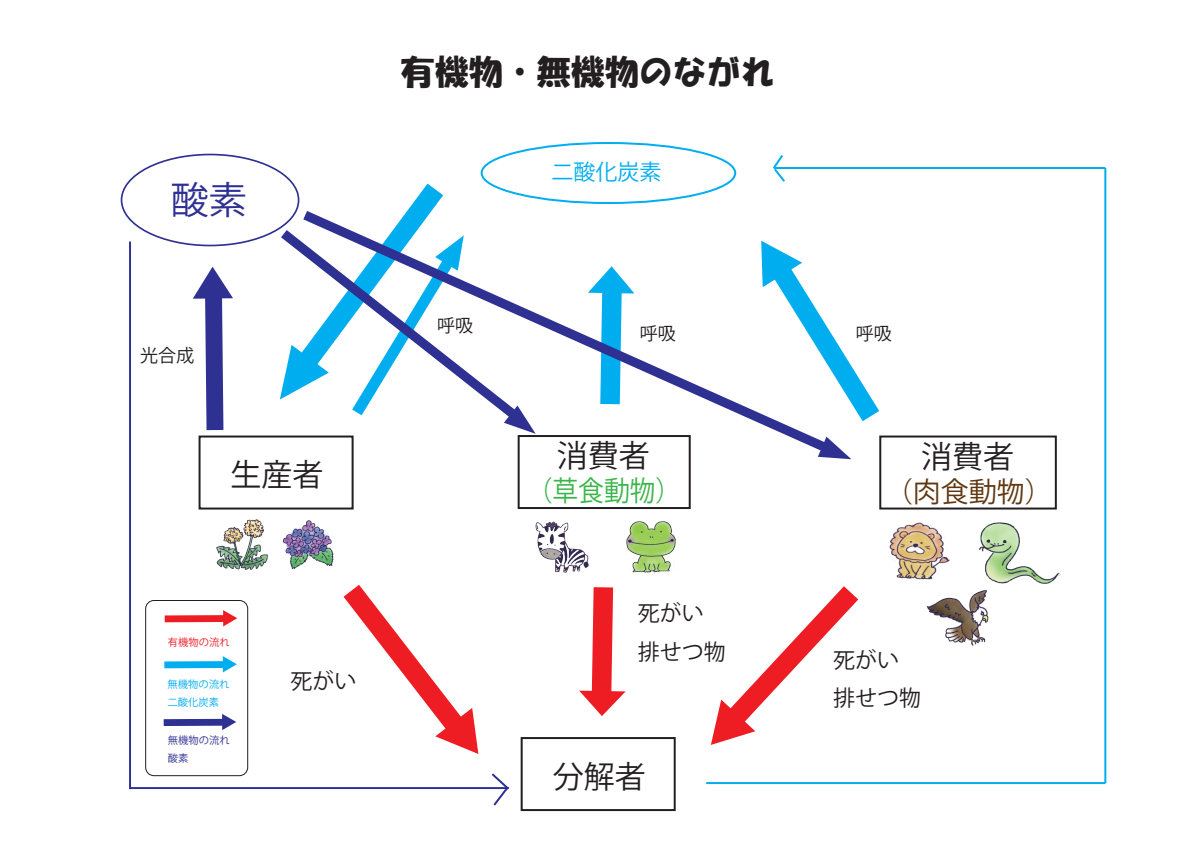
<style>
.page{position:relative;width:1191px;height:842px;background:#fff}
.page>*{position:absolute;margin:0;border:0;box-sizing:border-box;transform-origin:0 0}
.t1{font:38px "Koz Go Pro";color:#2e3092}
.t2{font:34px "HGS Soei Kakupoptai";color:#231f20}
.t3{font:31px "Koz Go Pro";color:#231f20}
.t4{font:28px "Koz Go Pro";color:#3ab54a;scale:.92 1}
.t5{font:28px "Koz Go Pro";color:#603711}
.t6{font:22px/38.5px "Koz Go Pro";color:#231f20}
.t7{font:22px "Koz Go Pro";color:#00aeef}
.t8{font:18px "Koz Go Pro";color:#231f20}
.t9{font:10.3px/18px "Koz Go Pro";color:#00aeef}
.t10{font:10.3px/18px "Koz Go Pro";color:#2e3092}
.t11{font:10.3px "Koz Go Pro";color:#ee1d23}
</style>
<div class="page">
<div style="left:879px;top:435px;width:177px;height:74px;background:#fff;border:2px solid #231f20"></div>
<div style="left:198px;top:435px;width:155px;height:74px;background:#fff;border:2px solid #231f20"></div>
<div style="left:520px;top:737px;width:155px;height:74px;background:#fff;border:2px solid #231f20"></div>
<div style="left:517px;top:435px;width:173px;height:74px;background:#fff;border:2px solid #231f20"></div>
<img style="left:282px;top:520px;width:52px;height:50px">
<img style="left:216px;top:519px;width:52px;height:51px">
<img style="left:927px;top:597px;width:62px;height:49px">
<img style="left:626px;top:521px;width:50px;height:53px">
<img style="left:889px;top:522px;width:61px;height:58px">
<img style="left:967px;top:522px;width:93px;height:76px">
<img style="left:535px;top:521px;width:54px;height:52px">
<svg style="left:343px;top:585px;width:135px;height:169px"></svg>
<svg style="left:827px;top:327px;width:52px;height:94px"></svg>
<svg style="left:280px;top:184px;width:164px;height:216px"></svg>
<svg style="left:193px;top:267px;width:40px;height:163px"></svg>
<svg style="left:281px;top:230px;width:22px;height:170px"></svg>
<svg style="left:818px;top:437px;width:33px;height:22px"></svg>
<svg style="left:579px;top:587px;width:46px;height:129px"></svg>
<svg style="left:711px;top:586px;width:147px;height:159px"></svg>
<hr style="left:706px;top:782px;width:399px;height:2px;background:#00aeef">
<hr style="left:130px;top:787px;width:379px;height:2px;background:#2e3092">
<hr style="left:1104px;top:168px;width:2px;height:615px;background:#00aeef">
<hr style="left:129px;top:241px;width:2px;height:548px;background:#2e3092">
<hr style="left:773px;top:167px;width:332px;height:2px;background:#00aeef">
<div style="left:480px;top:142px;width:256px;height:62px;border:2px solid #00aeef;border-radius:50%"></div>
<div style="left:121px;top:154px;width:178px;height:92px;border:2px solid #2e3092;border-radius:50%"></div>
<svg style="left:773px;top:155px;width:12px;height:27px"></svg>
<svg style="left:303px;top:211px;width:524px;height:241px"></svg>
<svg style="left:489px;top:773px;width:20px;height:33px"></svg>
<svg style="left:165px;top:610px;width:72px;height:16px"></svg>
<svg style="left:164px;top:656px;width:73px;height:16px"></svg>
<svg style="left:164px;top:714px;width:72px;height:16px"></svg>
<div style="left:145px;top:600px;width:103px;height:176px;border:1px solid #231f20;border-radius:8px"></div>
<h1 class="t1" style="left:171px;top:176px;width:77px">酸素</h1>
<p class="t8" style="left:140px;top:344px;width:55px">光合成</p>
<h3 class="t3" style="left:230px;top:455px;width:94px">生産者</h3>
<p class="t11" style="left:168px;top:635px;width:63px">有機物の流れ</p>
<p class="t9" style="left:168px;top:675px;width:63px">無機物の流れ二酸化炭素</p>
<p class="t10" style="left:168px;top:731px;width:63px">無機物の流れ酸素</p>
<p class="t6" style="left:290px;top:662px;width:67px">死がい</p>
<h2 class="t2" style="left:401px;top:55px;width:376px">有機物・無機物のながれ</h2>
<p class="t7" style="left:551px;top:157px;width:111px">二酸化炭素</p>
<p class="t8" style="left:437px;top:314px;width:37px">呼吸</p>
<p class="t8" style="left:639px;top:321px;width:37px">呼吸</p>
<p class="t8" style="left:855px;top:321px;width:37px">呼吸</p>
<h3 class="t3" style="left:556px;top:436px;width:94px">消費者</h3>
<p class="t4" style="left:527px;top:472px;width:170px">（草食動物）</p>
<p class="t5" style="left:884px;top:473px;width:169px">（肉食動物）</p>
<h3 class="t3" style="left:921px;top:437px;width:94px">消費者</h3>
<p class="t6" style="left:637px;top:594px;width:89px">死がい排せつ物</p>
<h3 class="t3" style="left:552px;top:756px;width:94px">分解者</h3>
<p class="t6" style="left:833px;top:641px;width:89px">死がい排せつ物</p>
</div>
